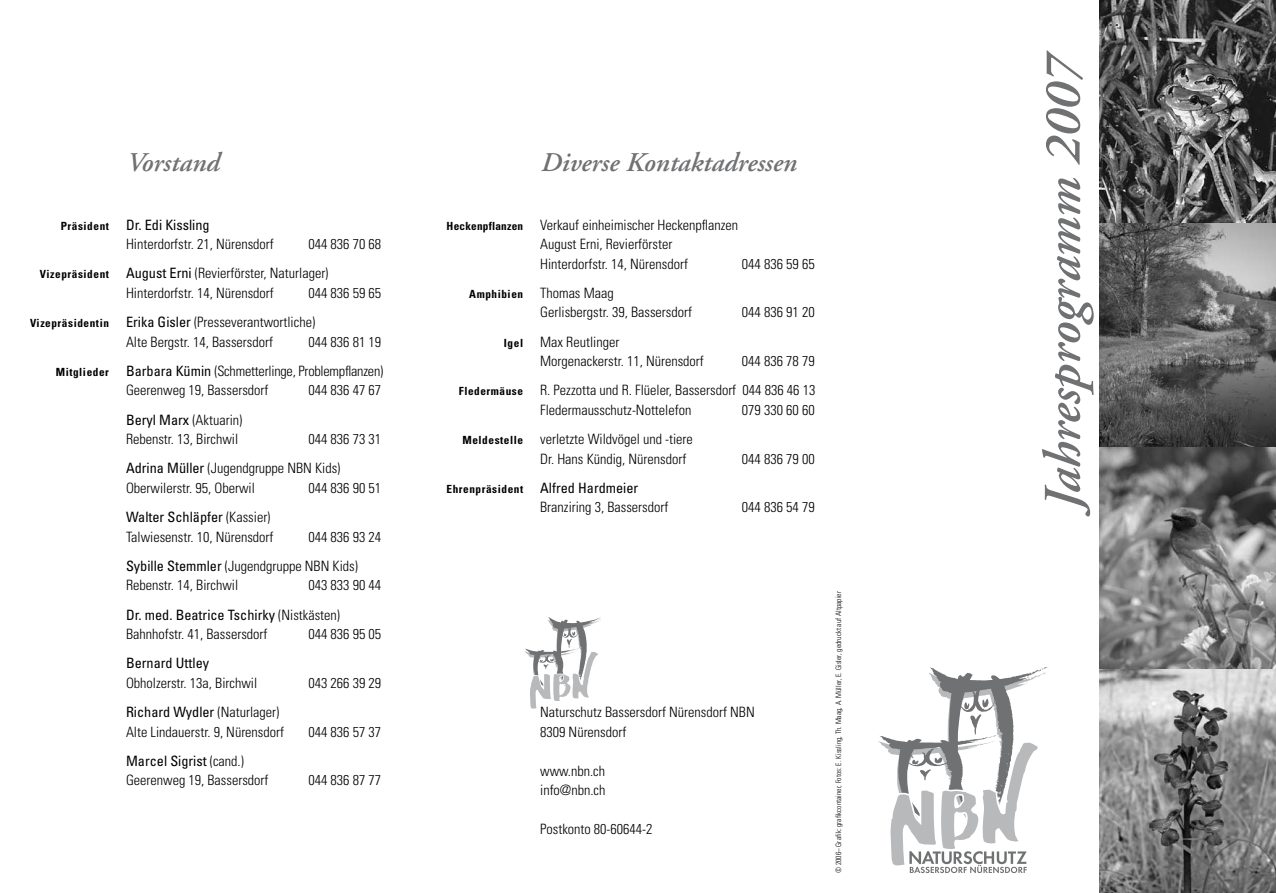
<style>
.page{position:relative;width:1276px;height:893px;background:#fff}
.page>*{position:absolute;margin:0;border:0;box-sizing:border-box;transform-origin:0 0}
.t1{font:italic 600 52.5px "Adobe Garamond";color:#707173}
.t2{font:italic 600 27px "Adobe Garamond";color:#707173}
.t3{font:300 condensed 14.25px/19.5px "Univers";color:#000}
.t4{font:condensed 14.25px/29.2px "Univers";color:#000}
.t5{font:700 condensed 11.25px "Univers";letter-spacing:.05em;color:#000}
.t6{font:700 condensed 11.25px "Univers";letter-spacing:.02em;color:#000}
.t7{font:300 condensed 7.5px "Univers";color:#000}
.s1{font-weight:400}
.s2{font-weight:300}
</style>
<div class="page">
<svg style="left:878px;top:667px;width:170px;height:206px"></svg>
<svg style="left:524px;top:617px;width:76px;height:92px"></svg>
<img style="left:1099px;top:0;width:177px;height:893px">
<h2 class="t2" style="left:126px;top:148px;width:94px">Vorstand</h2>
<p class="t5" style="left:61px;top:219px;width:50px">Präsident</p>
<p class="t5" style="left:40px;top:267px;width:71px">Vizepräsident</p>
<p class="t5" style="left:30px;top:316px;width:80px">Vizepräsidentin</p>
<p class="t5" style="left:56px;top:365px;width:55px">Mitglieder</p>
<p class="t4" style="left:126px;top:209px;width:85px">Dr. Edi Kissling</p>
<p class="t3" style="left:126px;top:234px;width:149px">Hinterdorfstr. 21, Nürensdorf</p>
<p class="t3" style="left:126px;top:229px;width:257px;line-height:29.2px;text-indent:182px">044 836 70 68<br><span class="s1">August Erni</span> (Revierförster, Naturlager)</p>
<p class="t3" style="left:126px;top:283px;width:149px">Hinterdorfstr. 14, Nürensdorf</p>
<p class="t3" style="left:126px;top:278px;width:257px;line-height:29.2px;text-indent:182px">044 836 59 65<br><span class="s1">Erika Gisler</span> (Presseverantwortliche)</p>
<p class="t3" style="left:126px;top:332px;width:149px">Alte Bergstr. 14, Bassersdorf</p>
<p class="t3" style="left:126px;top:327px;width:259px;line-height:29.2px;text-align:right">044 836 81 19<br><span class="s1">Barbara Kümin</span> (Schmetterlinge, Problempflanzen)</p>
<p class="t3" style="left:126px;top:380px;width:144px">Geerenweg 19, Bassersdorf</p>
<p class="t3" style="left:308px;top:380px;width:74px">044 836 47 67</p>
<p class="t3" style="left:126px;top:410px;width:118px"><span class="s1">Beryl Marx</span> (Aktuarin)<br>Rebenstr. 13, Birchwil</p>
<p class="t3" style="left:126px;top:424px;width:257px;line-height:29.2px;text-indent:182px">044 836 73 31<br><span class="s1">Adrina Müller</span> (Jugendgruppe NBN Kids)</p>
<p class="t3" style="left:126px;top:478px;width:130px">Oberwilerstr. 95, Oberwil</p>
<p class="t3" style="left:308px;top:478px;width:74px">044 836 90 51</p>
<p class="t3" style="left:126px;top:507px;width:149px"><span class="s1">Walter Schläpfer</span> (Kassier)<br>Talwiesenstr. 10, Nürensdorf</p>
<p class="t3" style="left:126px;top:522px;width:257px;line-height:29.2px;text-indent:182px">044 836 93 24<br><span class="s1">Sybille Stemmler</span> (Jugendgruppe NBN Kids)</p>
<p class="t3" style="left:126px;top:575px;width:114px">Rebenstr. 14, Birchwil</p>
<p class="t4" style="left:126px;top:570px;width:257px;text-indent:182px"><span class="s2">043 833 90 44<br></span>Dr. med. Beatrice Tschirky <span class="s2">(Nistkästen)</span></p>
<p class="t3" style="left:126px;top:624px;width:143px">Bahnhofstr. 41, Bassersdorf</p>
<p class="t3" style="left:308px;top:624px;width:74px">044 836 95 05</p>
<p class="t4" style="left:126px;top:648px;width:85px">Bernard Uttley</p>
<p class="t3" style="left:126px;top:673px;width:133px">Obholzerstr. 13a, Birchwil</p>
<p class="t3" style="left:308px;top:673px;width:74px">043 266 39 29</p>
<p class="t3" style="left:126px;top:702px;width:160px"><span class="s1">Richard Wydler</span> (Naturlager)<br>Alte Lindauerstr. 9, Nürensdorf</p>
<p class="t3" style="left:308px;top:722px;width:74px">044 836 57 37</p>
<p class="t3" style="left:126px;top:751px;width:144px"><span class="s1">Marcel Sigrist</span> (cand.)<br>Geerenweg 19, Bassersdorf</p>
<p class="t3" style="left:308px;top:770px;width:74px">044 836 87 77</p>
<h2 class="t2" style="left:540px;top:148px;width:257px">Diverse Kontaktadressen</h2>
<p class="t6" style="left:446px;top:219px;width:78px">Heckenpflanzen</p>
<p class="t3" style="left:540px;top:215px;width:200px">Verkauf einheimischer Heckenpflanzen<br>August Erni, Revierförster<br>Hinterdorfstr. 14, Nürensdorf</p>
<p class="t3" style="left:742px;top:254px;width:74px">044 836 59 65</p>
<p class="t5" style="left:469px;top:287px;width:55px">Amphibien</p>
<p class="t5" style="left:504px;top:336px;width:21px">Igel</p>
<p class="t5" style="left:459px;top:384px;width:66px">Fledermäuse</p>
<p class="t5" style="left:462px;top:433px;width:62px">Meldestelle</p>
<p class="t3" style="left:540px;top:283px;width:153px">Thomas Maag<br>Gerlisbergstr. 39, Bassersdorf</p>
<p class="t3" style="left:742px;top:302px;width:74px">044 836 91 20</p>
<p class="t3" style="left:540px;top:332px;width:165px">Max Reutlinger<br>Morgenackerstr. 11, Nürensdorf</p>
<p class="t3" style="left:540px;top:346px;width:277px;line-height:29.2px;text-align:right">044 836 78 79<br>R. Pezzotta und R. Flüeler, Bassersdorf 044 836 46 13</p>
<p class="t3" style="left:540px;top:400px;width:153px">Fledermausschutz-Nottelefon</p>
<p class="t3" style="left:742px;top:400px;width:74px">079 330 60 60</p>
<p class="t3" style="left:540px;top:429px;width:154px">verletzte Wildvögel und -tiere<br>Dr. Hans Kündig, Nürensdorf</p>
<p class="t3" style="left:742px;top:449px;width:74px">044 836 79 00</p>
<p class="t5" style="left:446px;top:482px;width:78px">Ehrenpräsident</p>
<p class="t4" style="left:540px;top:473px;width:100px">Alfred Hardmeier</p>
<p class="t3" style="left:540px;top:497px;width:130px">Branziring 3, Bassersdorf</p>
<p class="t3" style="left:742px;top:497px;width:74px">044 836 54 79</p>
<p class="t3" style="left:540px;top:702px;width:216px">Naturschutz Bassersdorf Nürensdorf NBN<br>8309 Nürensdorf</p>
<p class="t3" style="left:540px;top:761px;width:67px">www.nbn.ch info@nbn.ch</p>
<p class="t3" style="left:540px;top:819px;width:114px">Postkonto 80-60644-2</p>
<p class="t7" style="left:834px;top:873px;width:283px;rotate:-90deg">© 2006– Grafik: grafikcontainer, Fotos: E. Kissling, Th. Maag, A. Müller, E. Gisler, gedruckt auf Altpapier</p>
<h1 class="t1" style="left:1034px;top:512px;width:463px;rotate:-90deg">Jahresprogramm 2007</h1>
</div>
